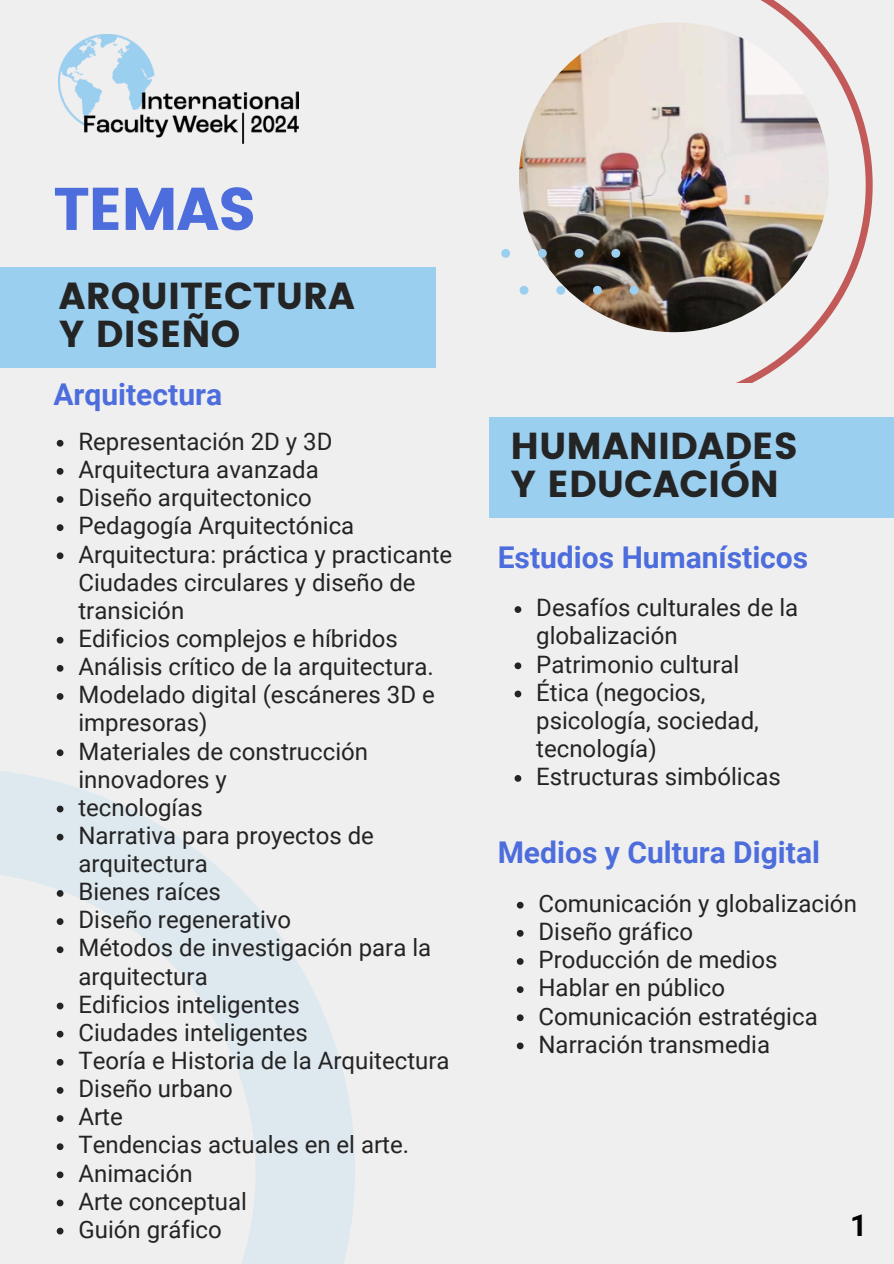
<style>
.page{position:relative;width:894px;height:1264px;background:#fff}
.page>*{position:absolute;margin:0;border:0;box-sizing:border-box;transform-origin:0 0}
.t1{font:60px "Poppins";letter-spacing:-.025em;color:#4d6ddd}
.t2{font:37.5px/38.2px "Poppins";color:#242424}
.t3{font:700 30px "Roboto";color:#4d6ddd}
.t4{font:700 30px "Roboto";color:#000}
.t5{font:24px/28.2px "Roboto";color:#242424}
</style>
<div class="page">
<div style="left:0;top:0;width:893px;height:1263px;background:#efefef"></div>
<svg style="left:648px;top:0;width:224px;height:383px"></svg>
<div style="left:0;top:267px;width:435px;height:101px;background:#9bcff0"></div>
<svg style="left:0;top:771px;width:355px;height:492px"></svg>
<img style="left:519px;top:22px;width:309px;height:310px;border-radius:50%">
<svg style="left:501px;top:249px;width:9px;height:9px"></svg>
<svg style="left:538px;top:249px;width:8px;height:9px"></svg>
<svg style="left:574px;top:249px;width:9px;height:9px"></svg>
<svg style="left:611px;top:249px;width:9px;height:9px"></svg>
<svg style="left:519px;top:286px;width:9px;height:9px"></svg>
<svg style="left:556px;top:286px;width:9px;height:9px"></svg>
<svg style="left:593px;top:286px;width:8px;height:9px"></svg>
<svg style="left:629px;top:286px;width:8px;height:9px"></svg>
<img style="left:58px;top:35px;width:240px;height:109px">
<div style="left:489px;top:417px;width:404px;height:101px;background:#9bcff0"></div>
<svg style="left:57px;top:440px;width:6px;height:6px"></svg>
<svg style="left:57px;top:468px;width:6px;height:7px"></svg>
<svg style="left:57px;top:496px;width:6px;height:7px"></svg>
<svg style="left:57px;top:524px;width:6px;height:7px"></svg>
<svg style="left:57px;top:552px;width:6px;height:7px"></svg>
<svg style="left:57px;top:637px;width:6px;height:6px"></svg>
<svg style="left:57px;top:665px;width:6px;height:6px"></svg>
<svg style="left:57px;top:693px;width:6px;height:7px"></svg>
<svg style="left:57px;top:749px;width:6px;height:7px"></svg>
<svg style="left:57px;top:805px;width:6px;height:7px"></svg>
<svg style="left:57px;top:833px;width:6px;height:7px"></svg>
<svg style="left:57px;top:890px;width:6px;height:6px"></svg>
<svg style="left:57px;top:918px;width:6px;height:7px"></svg>
<svg style="left:57px;top:946px;width:6px;height:7px"></svg>
<svg style="left:57px;top:1002px;width:6px;height:7px"></svg>
<svg style="left:57px;top:1030px;width:6px;height:7px"></svg>
<svg style="left:57px;top:1058px;width:6px;height:7px"></svg>
<svg style="left:57px;top:1087px;width:6px;height:6px"></svg>
<svg style="left:57px;top:1115px;width:6px;height:6px"></svg>
<svg style="left:57px;top:1143px;width:6px;height:7px"></svg>
<svg style="left:57px;top:1171px;width:6px;height:7px"></svg>
<svg style="left:57px;top:1199px;width:6px;height:7px"></svg>
<svg style="left:57px;top:1227px;width:6px;height:7px"></svg>
<svg style="left:514px;top:606px;width:7px;height:7px"></svg>
<svg style="left:514px;top:662px;width:7px;height:7px"></svg>
<svg style="left:514px;top:690px;width:7px;height:7px"></svg>
<svg style="left:514px;top:775px;width:7px;height:6px"></svg>
<svg style="left:516px;top:901px;width:7px;height:7px"></svg>
<svg style="left:516px;top:930px;width:7px;height:6px"></svg>
<svg style="left:516px;top:958px;width:7px;height:6px"></svg>
<svg style="left:516px;top:986px;width:7px;height:7px"></svg>
<svg style="left:516px;top:1014px;width:7px;height:7px"></svg>
<svg style="left:516px;top:1042px;width:7px;height:7px"></svg>
<h3 class="t1" style="left:53px;top:174px;width:205px">TEMAS</h3>
<p class="t2" style="left:59px;top:276px;width:297px">ARQUITECTURA<br>Y DISEÑO</p>
<p class="t3" style="left:53px;top:377px;width:170px">Arquitectura</p>
<p class="t5" style="left:78px;top:427px;width:255px">Representación 2D y 3D</p>
<p class="t5" style="left:78px;top:456px;width:242px">Arquitectura avanzada</p>
<p class="t5" style="left:78px;top:484px;width:235px">Diseño arquitectonico</p>
<p class="t5" style="left:78px;top:512px;width:277px">Pedagogía Arquitectónica</p>
<p class="t5" style="left:78px;top:540px;width:375px">Arquitectura: práctica y practicante<br>Ciudades circulares y diseño de transición</p>
<p class="t5" style="left:78px;top:624px;width:321px">Edificios complejos e híbridos</p>
<p class="t5" style="left:78px;top:652px;width:357px">Análisis crítico de la arquitectura.</p>
<p class="t5" style="left:78px;top:681px;width:358px">Modelado digital (escáneres 3D e impresoras)</p>
<p class="t5" style="left:78px;top:737px;width:291px">Materiales de construcción innovadores y</p>
<p class="t5" style="left:78px;top:793px;width:126px">tecnologías</p>
<p class="t5" style="left:78px;top:821px;width:297px">Narrativa para proyectos de arquitectura</p>
<p class="t5" style="left:78px;top:877px;width:144px">Bienes raíces</p>
<p class="t5" style="left:78px;top:906px;width:214px">Diseño regenerativo</p>
<p class="t5" style="left:78px;top:934px;width:354px">Métodos de investigación para la arquitectura</p>
<p class="t5" style="left:78px;top:990px;width:223px">Edificios inteligentes</p>
<p class="t5" style="left:78px;top:1018px;width:231px">Ciudades inteligentes</p>
<p class="t5" style="left:78px;top:1046px;width:372px">Teoría e Historia de la Arquitectura</p>
<p class="t5" style="left:78px;top:1074px;width:156px">Diseño urbano</p>
<p class="t5" style="left:78px;top:1102px;width:46px">Arte</p>
<p class="t5" style="left:78px;top:1131px;width:332px">Tendencias actuales en el arte.</p>
<p class="t5" style="left:78px;top:1159px;width:116px">Animación</p>
<p class="t5" style="left:78px;top:1187px;width:170px">Arte conceptual</p>
<p class="t5" style="left:78px;top:1215px;width:145px">Guión gráfico</p>
<p class="t2" style="left:510px;top:427px;width:289px">HUMANIDADES<br>Y EDUCACIÓN</p>
<p class="t3" style="left:497px;top:539px;width:312px">Estudios Humanísticos</p>
<h2 class="t5" style="left:536px;top:594px;width:263px">Desafíos culturales de la globalización</h2>
<h3 class="t5" style="left:536px;top:650px;width:205px">Patrimonio cultural</h3>
<p class="t5" style="left:536px;top:678px;width:224px">Ética (negocios, psicología, sociedad, tecnología)</p>
<p class="t5" style="left:536px;top:762px;width:246px">Estructuras simbólicas</p>
<p class="t3" style="left:497px;top:835px;width:324px">Medios y Cultura Digital</p>
<p class="t5" style="left:538px;top:889px;width:320px">Comunicación y globalización</p>
<p class="t5" style="left:538px;top:917px;width:156px">Diseño gráfico</p>
<h3 class="t5" style="left:538px;top:945px;width:240px">Producción de medios</h3>
<p class="t5" style="left:538px;top:974px;width:188px">Hablar en público</p>
<p class="t5" style="left:538px;top:1002px;width:280px">Comunicación estratégica</p>
<p class="t5" style="left:538px;top:1030px;width:233px">Narración transmedia</p>
<h2 class="t4" style="left:849px;top:1208px;width:19px">1</h2>
</div>
